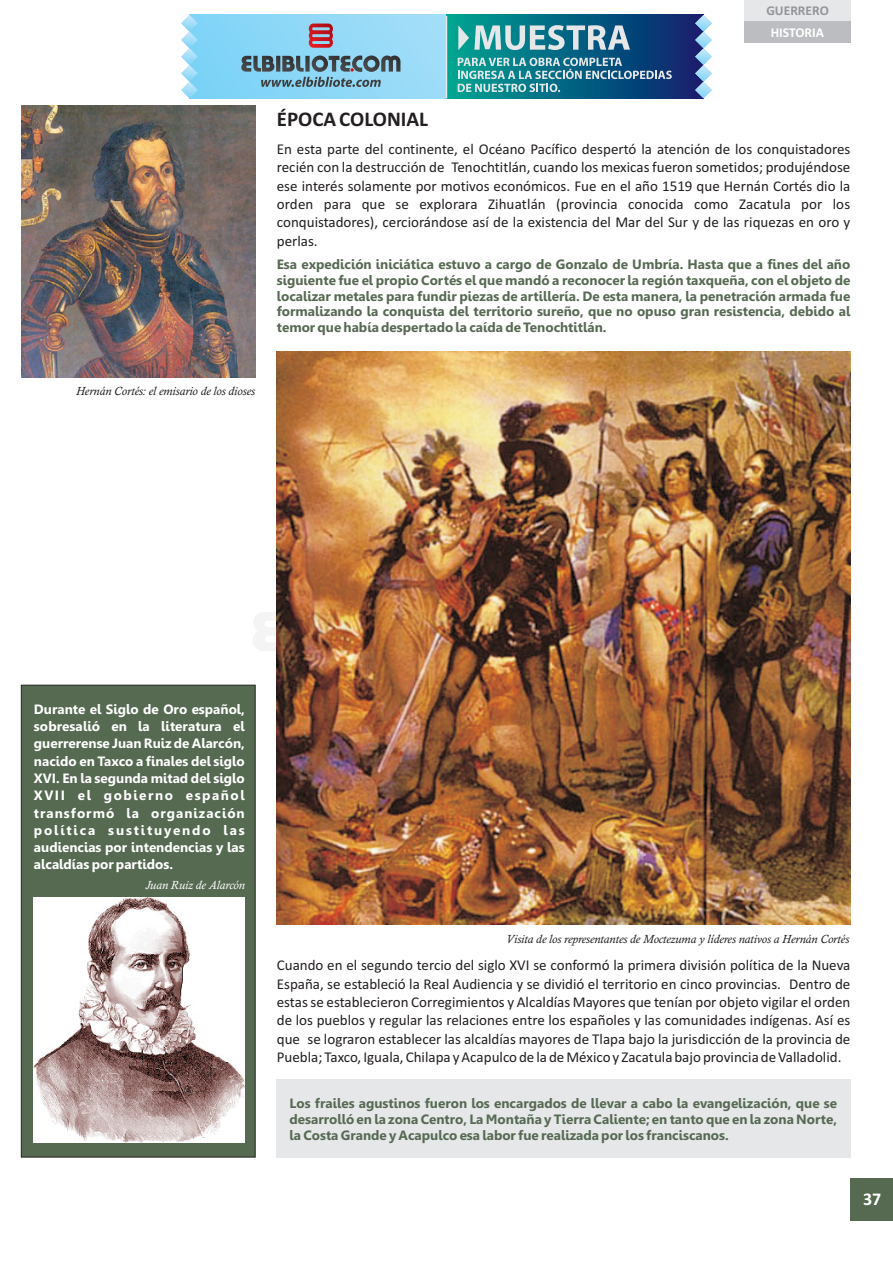
<style>
.page{position:relative;width:893px;height:1263px;background:#fff}
.page>*{position:absolute;margin:0;border:0;box-sizing:border-box;transform-origin:0 0}
.t1{font:700 21px "Calibri";color:#231f20}
.t2{font:700 18px "Calibri";color:#fff}
.t3{font:15px/18.3px "Calibri";color:#231f20;text-align:justify}
.t4{font:700 13.5px/15.8px "Gisha";color:#566a52;text-align:justify}
.t5{font:700 13.5px/17.2px "Gisha";color:#fff;text-align:justify}
.t6{font:700 13.5px "Calibri";color:#939598}
.t7{font:700 13.5px "Calibri";color:#fff}
.t8{font:italic 12px "Calisto";color:#231f20}
.t9{font:italic 12px "Calisto";color:#fff}
</style>
<div class="page">
<div style="left:21px;top:685px;width:234px;height:472px;background:#566a52;border:1px solid #231f20"></div>
<div style="left:276px;top:1079px;width:574px;height:78px;background:#e6e7e9"></div>
<div style="left:850px;top:1178px;width:43px;height:43px;background:#566a52"></div>
<div style="left:744px;top:0;width:106px;height:21px;background:#e6e7e9"></div>
<div style="left:744px;top:21px;width:106px;height:22px;background:#bcbdc0"></div>
<img style="left:277px;top:352px;width:573px;height:572px">
<img style="left:21px;top:106px;width:234px;height:272px">
<img style="left:34px;top:897px;width:211px;height:245px">
<svg style="left:198px;top:15px;width:248px;height:83px;background:#8fd8f6"></svg>
<svg style="left:253px;top:612px;width:25px;height:39px"></svg>
<svg style="left:284px;top:612px;width:56px;height:39px;background:#935c3a"></svg>
<svg style="left:340px;top:612px;width:11px;height:39px"></svg>
<svg style="left:357px;top:612px;width:52px;height:39px;background:#a76534"></svg>
<svg style="left:413px;top:612px;width:11px;height:39px"></svg>
<img style="left:429px;top:611px;width:223px;height:41px">
<div style="left:446px;top:15px;width:257px;height:83px;background:linear-gradient(to right,#00a795,#0d1e6e)"></div>
<svg style="left:181px;top:15px;width:17px;height:83px"></svg>
<svg style="left:695px;top:15px;width:17px;height:83px"></svg>
<svg style="left:309px;top:24px;width:24px;height:24px"></svg>
<svg style="left:240px;top:56px;width:160px;height:31px;background:#6d98ab"></svg>
<svg style="left:458px;top:58px;width:214px;height:34px;background:#3d859c"></svg>
<svg style="left:458px;top:25px;width:172px;height:25px;background:#6faab6"></svg>
<hr style="left:446px;top:16px;width:1px;height:82px;background:#e6e7e9">
<p class="t6" style="left:766px;top:5px;width:64px">GUERRERO</p>
<p class="t7" style="left:771px;top:27px;width:55px">HISTORIA</p>
<p class="t8" style="left:76px;top:387px;width:180px">Hernán Cortés: el emisario de los dioses</p>
<h1 class="t1" style="left:277px;top:110px;width:153px">ÉPOCA COLONIAL</h1>
<p class="t3" style="left:277px;top:141px;width:575px">En esta parte del continente, el Océano Pacífico despertó la atención de los conquistadores recién con la destrucción de Tenochtitlán, cuando los mexicas fueron sometidos; produjéndose ese interés solamente por motivos económicos. Fue en el año 1519 que Hernán Cortés dio la orden para que se explorara Zihuatlán (provincia conocida como Zacatula por los conquistadores), cerciorándose así de la existencia del Mar del Sur y de las riquezas en oro y perlas.</p>
<p class="t4" style="left:277px;top:258px;width:575px">Esa expedición iniciática estuvo a cargo de Gonzalo de Umbría. Hasta que a fines del año siguiente fue el propio Cortés el que mandó a reconocer la región taxqueña, con el objeto de localizar metales para fundir piezas de artillería. De esta manera, la penetración armada fue formalizando la conquista del territorio sureño, que no opuso gran resistencia, debido al temor que había despertado la caída de Tenochtitlán.</p>
<p class="t5" style="left:34px;top:702px;width:213px">Durante el Siglo de Oro español, sobresalió en la literatura el guerrerense Juan Ruiz de Alarcón, nacido en Taxco a finales del siglo XVI. En la segunda mitad del siglo XVII el gobierno español transformó la organización política sustituyendo las audiencias por intendencias y las alcaldías por partidos.</p>
<p class="t9" style="left:145px;top:881px;width:101px">Juan Ruiz de Alarcón</p>
<p class="t8" style="left:506px;top:934px;width:344px">Visita de los representantes de Moctezuma y líderes nativos a Hernán Cortés</p>
<p class="t3" style="left:277px;top:957px;width:575px">Cuando en el segundo tercio del siglo XVI se conformó la primera división política de la Nueva España, se estableció la Real Audiencia y se dividió el territorio en cinco provincias. Dentro de estas se establecieron Corregimientos y Alcaldías Mayores que tenían por objeto vigilar el orden de los pueblos y regular las relaciones entre los españoles y las comunidades indígenas. Así es que se lograron establecer las alcaldías mayores de Tlapa bajo la jurisdicción de la provincia de Puebla; Taxco, Iguala, Chilapa y Acapulco de la de México y Zacatula bajo provincia de Valladolid.</p>
<p class="t4" style="left:290px;top:1097px;width:549px">Los frailes agustinos fueron los encargados de llevar a cabo la evangelización, que se desarrolló en la zona Centro, La Montaña y Tierra Caliente; en tanto que en la zona Norte, la Costa Grande y Acapulco esa labor fue realizada por los franciscanos.</p>
<p class="t2" style="left:863px;top:1191px;width:20px">37</p>
</div>
